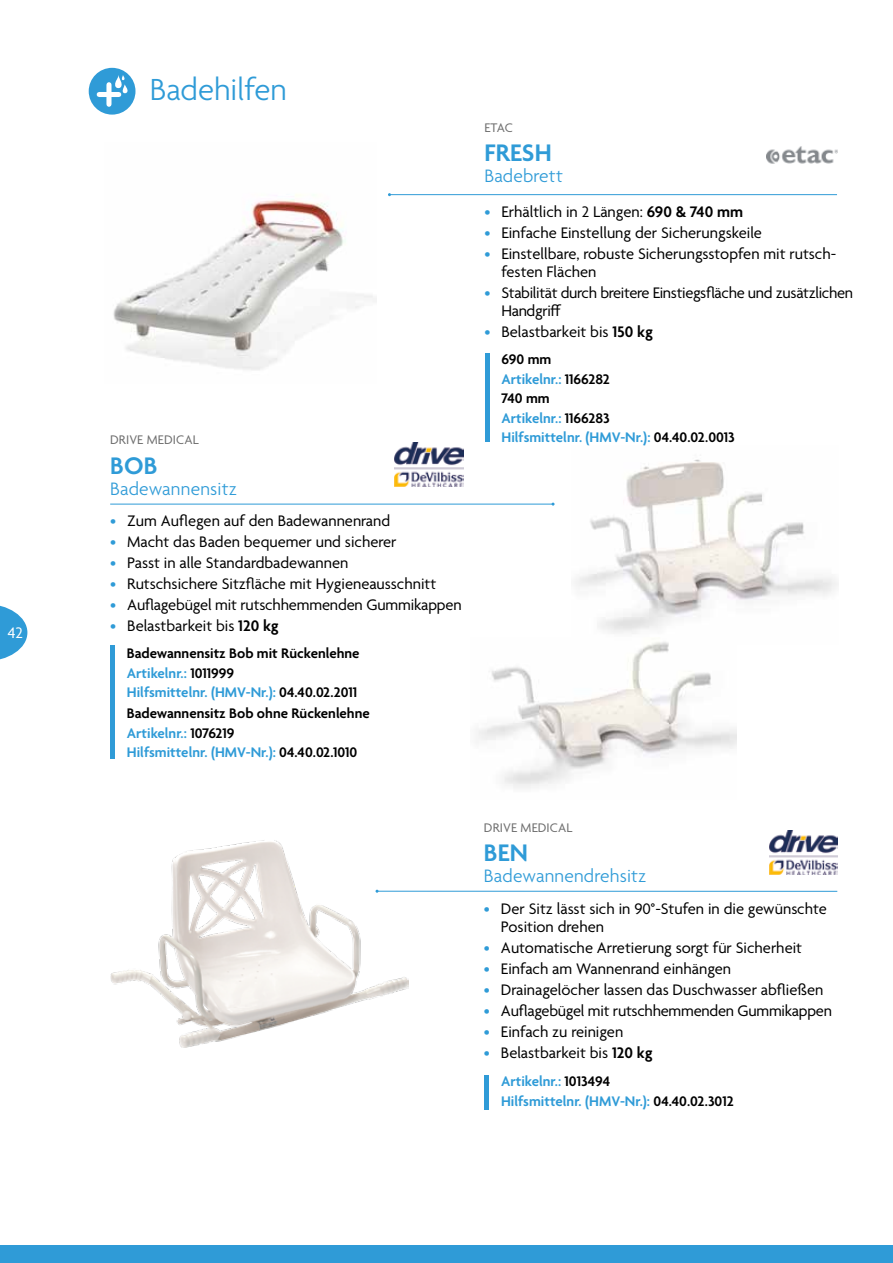
<style>
.page{position:relative;width:893px;height:1263px;background:#fff}
.page>*{position:absolute;margin:0;border:0;box-sizing:border-box;transform-origin:0 0}
.t1{font:300 33px "Agenda";color:#2f9bd7}
.t2{font:600 25.95px "Agenda";letter-spacing:.01em;color:#2f9bd7}
.t3{font:300 19.5px "Agenda";letter-spacing:.01em;color:#2f9bd7}
.t4{font:16.5px/18px "Agenda";color:#000}
.t5{font:16.5px/18px "Agenda";letter-spacing:-.02em;color:#000}
.t6{font:16.5px "Agenda";color:#fff}
.t7{font:600 15px/19.5px "Agenda";color:#000}
.t8{font:600 15px/19.5px "Agenda";color:#2f9bd7}
.t9{font:13.5px "Agenda";letter-spacing:.01em;color:#6e6e6e}
.s1{color:#2f9bd7}
.s2{font-weight:600}
.s3{color:#000}
</style>
<div class="page">
<div style="left:0;top:1246px;width:893px;height:17px;background:#2f9bd7"></div>
<svg style="left:0;top:605px;width:27px;height:55px"></svg>
<div style="left:484px;top:1075px;width:5px;height:35px;background:#2f9bd7"></div>
<div style="left:89px;top:68px;width:46px;height:47px;background:#2f9bd7;border-radius:50%"></div>
<img style="left:575px;top:459px;width:263px;height:175px">
<img style="left:110px;top:840px;width:299px;height:207px">
<hr style="left:377px;top:891px;width:460px;height:1px;background:#2f9bd7">
<img style="left:769px;top:830px;width:68px;height:44px">
<svg style="left:115px;top:75px;width:13px;height:18px"></svg>
<div style="left:106px;top:85px;width:6px;height:19px;background:#fff"></div>
<div style="left:99px;top:92px;width:20px;height:5px;background:#fff"></div>
<hr style="left:110px;top:504px;width:443px;height:1px;background:#2f9bd7">
<img style="left:395px;top:443px;width:68px;height:44px">
<div style="left:110px;top:646px;width:5px;height:113px;background:#2f9bd7"></div>
<img style="left:113px;top:194px;width:263px;height:176px">
<hr style="left:389px;top:194px;width:448px;height:1px;background:#2f9bd7">
<hr style="left:485px;top:354px;width:4px;height:88px;background:#2f9bd7">
<img style="left:767px;top:146px;width:71px;height:18px">
<img style="left:478px;top:642px;width:258px;height:146px">
<p class="t6" style="left:8px;top:624px;width:17px">42</p>
<h1 class="t1" style="left:150px;top:72px;width:139px">Badehilfen</h1>
<p class="t9" style="left:110px;top:433px;width:90px">DRIVE MEDICAL</p>
<h2 class="t2" style="left:110px;top:451px;width:49px">BOB</h2>
<p class="t3" style="left:110px;top:478px;width:128px">Badewannensitz</p>
<p class="t4" style="left:110px;top:513px;width:282px"><span class="s1">•</span> Zum Auflegen auf den Badewannenrand</p>
<p class="t4" style="left:110px;top:534px;width:288px"><span class="s1">•</span> Macht das Baden bequemer und sicherer</p>
<p class="t4" style="left:110px;top:555px;width:240px"><span class="s1">•</span> Passt in alle Standardbadewannen</p>
<p class="t4" style="left:110px;top:576px;width:328px"><span class="s1">•</span> Rutschsichere Sitzfläche mit Hygieneausschnitt</p>
<p class="t4" style="left:110px;top:597px;width:353px"><span class="s1">•</span> Auflagebügel mit rutschhemmenden Gummikappen</p>
<p class="t4" style="left:110px;top:618px;width:170px"><span class="s1">•</span> Belastbarkeit bis <span class="s2">120 kg</span></p>
<p class="t7" style="left:127px;top:645px;width:234px">Badewannensitz Bob mit Rückenlehne<br><span class="s1">Artikelnr.:</span> 1011999<br><span class="s1">Hilfsmittelnr. (HMV-Nr.):</span> 04.40.02.2011</p>
<p class="t7" style="left:127px;top:705px;width:244px">Badewannensitz Bob ohne Rückenlehne<br><span class="s1">Artikelnr.:</span> 1076219<br><span class="s1">Hilfsmittelnr. (HMV-Nr.):</span> 04.40.02.1010</p>
<p class="t9" style="left:484px;top:121px;width:30px">ETAC</p>
<h2 class="t2" style="left:484px;top:139px;width:69px">FRESH</h2>
<p class="t3" style="left:484px;top:166px;width:80px">Badebrett</p>
<p class="t4" style="left:484px;top:203px;width:260px"><span class="s1">•</span> Erhältlich in 2 Längen: <span class="s2">690 &amp; 740 mm</span></p>
<p class="t4" style="left:484px;top:224px;width:279px"><span class="s1">•</span> Einfache Einstellung der Sicherungskeile</p>
<p class="t4" style="left:501px;top:245px;width:336px;text-indent:-17px"><span class="s1">•</span> Einstellbare, robuste Sicherungsstopfen mit rutsch&shy;festen Flächen</p>
<p class="t5" style="left:501px;top:284px;width:353px;text-indent:-17px"><span class="s1">•</span> Stabilität durch breitere Einstiegsfläche und zusätzlichen<br>Handgriff</p>
<p class="t4" style="left:484px;top:323px;width:170px"><span class="s1">•</span> Belastbarkeit bis <span class="s2">150 kg</span></p>
<p class="t8" style="left:501px;top:351px;width:235px"><span class="s3">690 mm<br></span>Artikelnr.: <span class="s3">1166282<br>740 mm<br></span>Artikelnr.: <span class="s3">1166283<br></span>Hilfsmittelnr. (HMV-Nr.): <span class="s3">04.40.02.0013</span></p>
<p class="t9" style="left:484px;top:820px;width:90px">DRIVE MEDICAL</p>
<h2 class="t2" style="left:484px;top:839px;width:46px">BEN</h2>
<p class="t3" style="left:484px;top:865px;width:164px">Badewannendrehsitz</p>
<p class="t4" style="left:501px;top:900px;width:327px;text-indent:-17px"><span class="s1">•</span> Der Sitz lässt sich in 90°-Stufen in die gewünschte<br>Position drehen</p>
<p class="t4" style="left:484px;top:939px;width:320px"><span class="s1">•</span> Automatische Arretierung sorgt für Sicherheit</p>
<p class="t4" style="left:484px;top:960px;width:249px"><span class="s1">•</span> Einfach am Wannenrand einhängen</p>
<p class="t4" style="left:484px;top:981px;width:341px"><span class="s1">•</span> Drainagelöcher lassen das Duschwasser abfließen</p>
<p class="t4" style="left:484px;top:1002px;width:350px"><span class="s1">•</span> Auflagebügel mit rutschhemmenden Gummikappen</p>
<p class="t4" style="left:484px;top:1023px;width:141px"><span class="s1">•</span> Einfach zu reinigen</p>
<p class="t4" style="left:484px;top:1044px;width:170px"><span class="s1">•</span> Belastbarkeit bis <span class="s2">120 kg</span></p>
<p class="t8" style="left:501px;top:1072px;width:234px">Artikelnr.: <span class="s3">1013494<br></span>Hilfsmittelnr. (HMV-Nr.): <span class="s3">04.40.02.3012</span></p>
</div>
